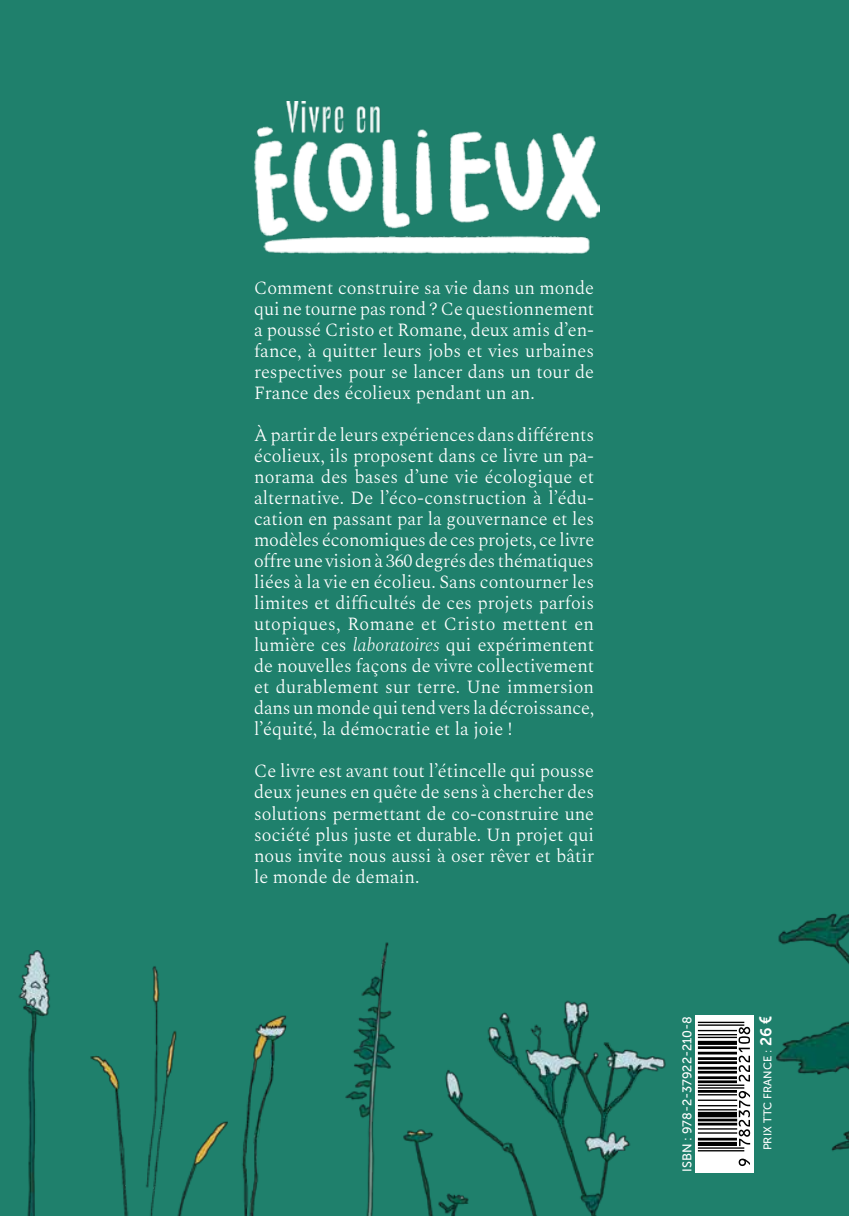
<style>
.page{position:relative;width:849px;height:1216px;background:#fff}
.page>*{position:absolute;margin:0;border:0;box-sizing:border-box;transform-origin:0 0}
.t1{font:52.5px "Ean Lin P36";color:#000}
.t2{font:300 18.38px/21px "Spectral";color:#fff;text-align:justify}
.t3{font:12.6px "Museo Sans 500";letter-spacing:-.01em;color:#fff}
.t4{font:11.2px "Museo Sans 500";letter-spacing:.005em;color:#fff}
.s1{font-style:italic}
.s2{font-family:"Museo Sans 700";font-size:15.75px}
.s3{font-family:"Museo Sans 700";font-size:16.8px}
</style>
<div class="page">
<div style="left:0;top:0;width:848px;height:1215px;background:#1f806c"></div>
<img style="left:18px;top:942px;width:648px;height:273px">
<img style="left:254px;top:101px;width:345px;height:153px">
<img style="left:776px;top:913px;width:72px;height:238px">
<div style="left:694px;top:1015px;width:59px;height:157px;background:#fff"></div>
<p class="t2" style="left:254px;top:278px;width:341px">Comment construire sa vie dans un monde qui ne tourne pas rond ? Ce questionnement a poussé Cristo et Romane, deux amis d’en&shy;fance, à quitter leurs jobs et vies urbaines respectives pour se lancer dans un tour de France des écolieux pendant un an.</p>
<p class="t2" style="left:254px;top:425px;width:341px">À partir de leurs expériences dans différents écolieux, ils proposent dans ce livre un pa&shy;norama des bases d’une vie écologique et alternative. De l’éco-construction à l’édu&shy;cation en passant par la gouvernance et les modèles économiques de ces projets, ce livre offre une vision à 360 degrés des thématiques liées à la vie en écolieu. Sans contourner les limites et difficultés de ces projets parfois utopiques, Romane et Cristo mettent en lumière ces <span class="s1">laboratoires</span> qui expérimentent de nouvelles façons de vivre collectivement et durablement sur terre. Une immersion dans un monde qui tend vers la décroissance, l’équité, la démocratie et la joie !</p>
<p class="t2" style="left:254px;top:761px;width:341px">Ce livre est avant tout l’étincelle qui pousse deux jeunes en quête de sens à chercher des solutions permettant de co-construire une société plus juste et durable. Un projet qui nous invite nous aussi à oser rêver et bâtir le monde de demain.</p>
<p class="t3" style="left:680px;top:1171px;width:157px;rotate:-90deg">ISBN : 978-2-37922-210-8</p>
<h1 class="t1" style="left:680px;top:1181px;width:161px;rotate:-90deg">,!7IC3H9-cccbai!</h1>
<p class="t4" style="left:761px;top:1150px;width:136px;rotate:-90deg">PRIX TTC FRANCE : <span class="s2">26</span> <span class="s3">€</span></p>
</div>
